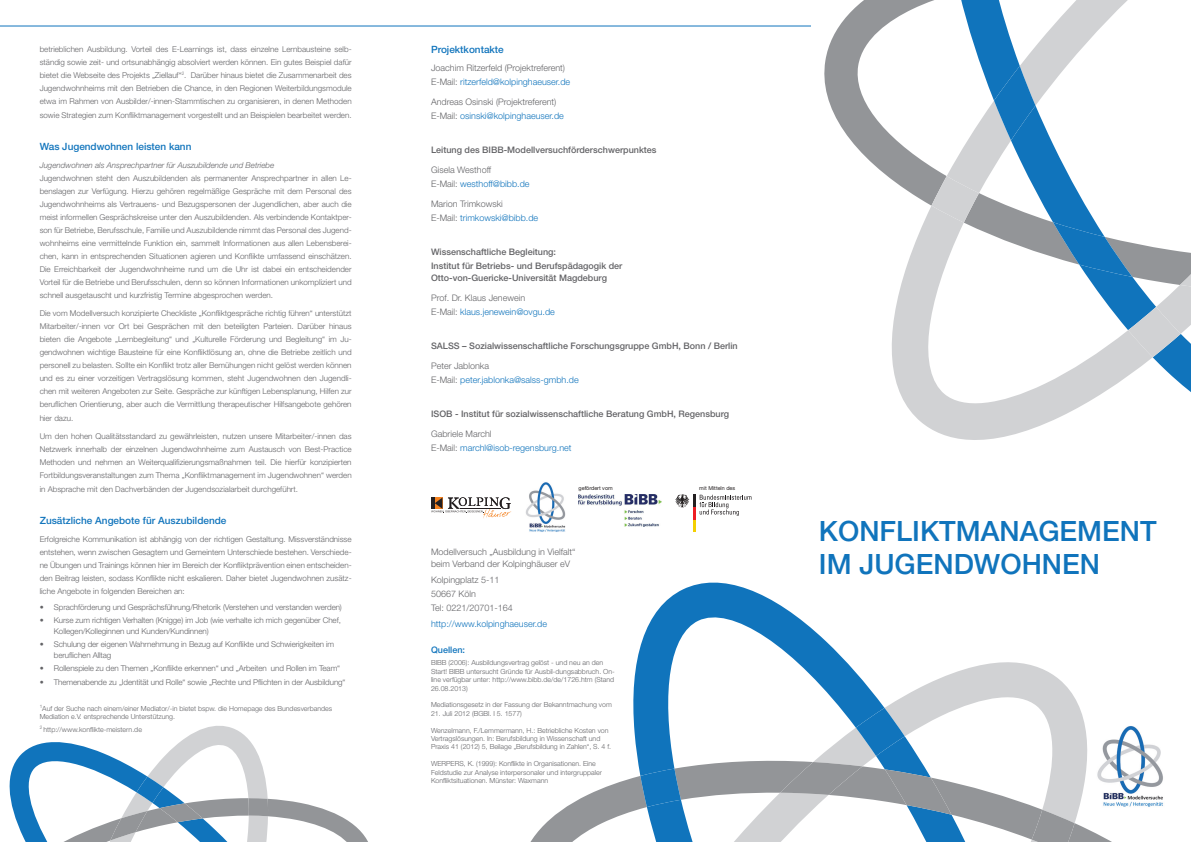
<style>
.page{position:relative;width:1191px;height:842px;background:#fff}
.page>*{position:absolute;margin:0;border:0;box-sizing:border-box;transform-origin:0 0}
.t1{font:500 28px "Helvetica Neue";color:#1074bc}
.t2{font:500 10px "Helvetica Neue";color:#1074bc}
.t3{font:500 9px "Helvetica Neue";color:#636366}
.t4{font:300 9px "Helvetica Neue";color:#636366}
.t5{font:300 9px "Helvetica Neue";color:#1074bc}
.t6{font:500 9px "Helvetica Neue";color:#1074bc}
.t7{font:300 8px/13px "Helvetica Neue";letter-spacing:-.01em;color:#636366;text-align:justify}
.t8{font:italic 300 8px "Helvetica Neue";color:#636366}
.t9{font:300 7px/8.4px "Helvetica Neue";color:#636366}
.t10{font:5.4px "Helvetica Neue";color:#231f20}
.s1{color:#636366}
</style>
<div class="page">
<svg style="left:824px;top:0;width:367px;height:440px"></svg>
<svg style="left:639px;top:582px;width:195px;height:67px"></svg>
<svg style="left:530px;top:649px;width:582px;height:193px"></svg>
<svg style="left:856px;top:708px;width:48px;height:48px;background:#3687c1"></svg>
<img style="left:1096px;top:725px;width:67px;height:85px">
<img style="left:578px;top:495px;width:84px;height:32px">
<svg style="left:675px;top:494px;width:76px;height:38px"></svg>
<img style="left:526px;top:482px;width:40px;height:50px">
<svg style="left:431px;top:497px;width:80px;height:21px"></svg>
<hr style="left:0;top:26px;width:811px;height:1px;background:#1074bc">
<svg style="left:9px;top:726px;width:359px;height:116px"></svg>
<svg style="left:136px;top:776px;width:27px;height:27px"></svg>
<p class="t7" style="left:40px;top:42px;width:313px">betrieblichen Ausbildung. Vorteil des E-Learnings ist, dass einzelne Lernbausteine selb&shy;ständig sowie zeit- und ortsunabhängig absolviert werden können. Ein gutes Beispiel dafür bietet die Webseite des Projekts „Ziellauf“<sup>2</sup>. Darüber hinaus bietet die Zusammenarbeit des Jugendwohnheims mit den Betrieben die Chance, in den Regionen Weiterbildungsmodule etwa im Rahmen von Ausbilder/-innen-Stammtischen zu organisieren, in denen Methoden</p>
<p class="t7" style="left:40px;top:108px;width:313px">sowie Strategien zum Konfliktmanagement vorgestellt und an Beispielen bearbeitet werden.</p>
<p class="t2" style="left:40px;top:140px;width:153px">Was Jugendwohnen leisten kann</p>
<p class="t8" style="left:40px;top:160px;width:236px">Jugendwohnen als Ansprechpartner für Auszubildende und Betriebe</p>
<p class="t7" style="left:40px;top:171px;width:313px">Jugendwohnen steht den Auszubildenden als permanenter Ansprechpartner in allen Le&shy;benslagen zur Verfügung. Hierzu gehören regelmäßige Gespräche mit dem Personal des Jugendwohnheims als Vertrauens- und Bezugspersonen der Jugendlichen, aber auch die meist informellen Gesprächskreise unter den Auszubildenden. Als verbindende Kontaktper&shy;son für Betriebe, Berufsschule, Familie und Auszubildende nimmt das Personal des Jugend&shy;wohnheims eine vermittelnde Funktion ein, sammelt Informationen aus allen Lebensberei&shy;chen, kann in entsprechenden Situationen agieren und Konflikte umfassend einschätzen.<br>Die Erreichbarkeit der Jugendwohnheime rund um die Uhr ist dabei ein entscheidender Vorteil für die Betriebe und Berufsschulen, denn so können Informationen unkompliziert und schnell ausgetauscht und kurzfristig Termine abgesprochen werden.</p>
<p class="t7" style="left:40px;top:306px;width:313px">Die vom Modellversuch konzipierte Checkliste „Konfliktgespräche richtig führen“ unterstützt Mitarbeiter/-innen vor Ort bei Gesprächen mit den beteiligten Parteien. Darüber hinaus bieten die Angebote „Lernbegleitung“ und „Kulturelle Förderung und Begleitung“ im Ju&shy;gendwohnen wichtige Bausteine für eine Konfliktlösung an, ohne die Betriebe zeitlich und personell zu belasten. Sollte ein Konflikt trotz aller Bemühungen nicht gelöst werden können und es zu einer vorzeitigen Vertragslösung kommen, steht Jugendwohnen den Jugendli&shy;chen mit weiteren Angeboten zur Seite. Gespräche zur künftigen Lebensplanung, Hilfen zur beruflichen Orientierung, aber auch die Vermittlung therapeutischer Hilfsangebote gehören</p>
<p class="t7" style="left:40px;top:411px;width:35px">hier dazu.</p>
<p class="t7" style="left:40px;top:429px;width:313px">Um den hohen Qualitätsstandard zu gewährleisten, nutzen unsere Mitarbeiter/-innen das Netzwerk innerhalb der einzelnen Jugendwohnheime zum Austausch von Best-Practice Methoden und nehmen an Weiterqualifizierungsmaßnahmen teil. Die hierfür konzipierten Fortbildungsveranstaltungen zum Thema „Konfliktmanagement im Jugendwohnen“ werden</p>
<p class="t7" style="left:40px;top:482px;width:260px">in Absprache mit den Dachverbänden der Jugendsozialarbeit durchgeführt.</p>
<p class="t2" style="left:40px;top:514px;width:188px">Zusätzliche Angebote für Auszubildende</p>
<p class="t7" style="left:40px;top:532px;width:313px">Erfolgreiche Kommunikation ist abhängig von der richtigen Gestaltung. Missverständnisse entstehen, wenn zwischen Gesagtem und Gemeintem Unterschiede bestehen. Verschiede&shy;ne Übungen und Trainings können hier im Bereich der Konfliktprävention einen entscheiden&shy;den Beitrag leisten, sodass Konflikte nicht eskalieren. Daher bietet Jugendwohnen zusätz&shy;liche Angebote in folgenden Bereichen an:</p>
<p class="t7" style="left:40px;top:600px;width:304px">• Sprachförderung und Gesprächsführung/Rhetorik (Verstehen und verstanden werden)</p>
<p class="t7" style="left:54px;top:614px;width:288px;line-height:11px;text-indent:-14px">• Kurse zum richtigen Verhalten (Knigge) im Job (wie verhalte ich mich gegenüber Chef,<br>Kollegen/Kolleginnen und Kunden/Kundinnen)</p>
<p class="t7" style="left:54px;top:638px;width:282px;line-height:11px;text-indent:-14px">• Schulung der eigenen Wahrnehmung in Bezug auf Konflikte und Schwierigkeiten im beruflichen Alltag</p>
<p class="t7" style="left:40px;top:661px;width:302px">• Rollenspiele zu den Themen „Konflikte erkennen“ und „Arbeiten und Rollen im Team“</p>
<p class="t7" style="left:40px;top:675px;width:307px">• Themenabende zu „Identität und Rolle“ sowie „Rechte und Pflichten in der Ausbildung“</p>
<p class="t9" style="left:40px;top:704px;width:294px"><sup>1</sup>Auf der Suche nach einem/einer Mediator/-in bietet bspw. die Homepage des Bundesverbandes<br>Mediation e.V. entsprechende Unterstützung.</p>
<p class="t9" style="left:40px;top:725px;width:104px"><sup>2</sup> http://www.konflikte-meistern.de</p>
<p class="t2" style="left:431px;top:44px;width:74px">Projektkontakte</p>
<p class="t4" style="left:431px;top:62px;width:136px">Joachim Ritzerfeld (Projektreferent)</p>
<p class="t5" style="left:431px;top:76px;width:141px"><span class="s1">E-Mail:</span> ritzerfeld@kolpinghaeuser.de</p>
<p class="t4" style="left:431px;top:96px;width:127px">Andreas Osinski (Projektreferent)</p>
<p class="t5" style="left:431px;top:110px;width:134px"><span class="s1">E-Mail:</span> osinski@kolpinghaeuser.de</p>
<p class="t3" style="left:431px;top:145px;width:227px">Leitung des BIBB-Modellversuchförderschwerpunktes</p>
<p class="t4" style="left:431px;top:164px;width:62px">Gisela Westhoff</p>
<p class="t5" style="left:431px;top:178px;width:100px"><span class="s1">E-Mail:</span> westhoff@bibb.de</p>
<p class="t4" style="left:431px;top:198px;width:73px">Marion Trimkowski</p>
<p class="t5" style="left:431px;top:212px;width:109px"><span class="s1">E-Mail:</span> trimkowski@bibb.de</p>
<p class="t3" style="left:431px;top:247px;width:127px">Wissenschaftliche Begleitung:</p>
<p class="t3" style="left:431px;top:261px;width:193px">Institut für Betriebs- und Berufspädagogik der</p>
<p class="t3" style="left:431px;top:273px;width:178px">Otto-von-Guericke-Universität Magdeburg</p>
<p class="t4" style="left:431px;top:292px;width:96px">Prof. Dr. Klaus Jenewein</p>
<p class="t5" style="left:431px;top:306px;width:125px"><span class="s1">E-Mail:</span> klaus.jenewein@ovgu.de</p>
<p class="t3" style="left:431px;top:341px;width:308px">SALSS – Sozialwissenschaftliche Forschungsgruppe GmbH, Bonn / Berlin</p>
<p class="t4" style="left:431px;top:360px;width:60px">Peter Jablonka</p>
<p class="t5" style="left:431px;top:374px;width:149px"><span class="s1">E-Mail:</span> peter.jablonka@salss-gmbh.de</p>
<p class="t3" style="left:431px;top:409px;width:300px">ISOB - Institut für sozialwissenschaftliche Beratung GmbH, Regensburg</p>
<p class="t4" style="left:431px;top:428px;width:62px">Gabriele Marchl</p>
<p class="t5" style="left:431px;top:442px;width:142px"><span class="s1">E-Mail:</span> marchl@isob-regensburg.net</p>
<p class="t10" style="left:578px;top:485px;width:36px">gefördert vom</p>
<p class="t10" style="left:699px;top:485px;width:37px">mit Mitteln des</p>
<p class="t4" style="left:431px;top:546px;width:146px">Modellversuch „Ausbildung in Vielfalt“</p>
<p class="t4" style="left:431px;top:558px;width:141px">beim Verband der Kolpinghäuser eV</p>
<p class="t4" style="left:431px;top:574px;width:70px">Kolpingplatz 5-11</p>
<p class="t4" style="left:431px;top:588px;width:46px">50667 Köln</p>
<p class="t4" style="left:431px;top:602px;width:83px">Tel: 0221/20701-164</p>
<p class="t5" style="left:431px;top:618px;width:118px">http://www.kolpinghaeuser.de</p>
<p class="t6" style="left:431px;top:645px;width:36px">Quellen:</p>
<p class="t9" style="left:431px;top:658px;width:185px">BIBB (2006): Ausbildungsvertrag gelöst - und neu an den Start! BIBB untersucht Gründe für Ausbil-dungsabbruch. On&shy;line verfügbar unter: http://www.bibb.de/de/1726.htm (Stand 26.08.2013)</p>
<p class="t9" style="left:431px;top:700px;width:182px">Mediationsgesetz in der Fassung der Bekanntmachung vom</p>
<p class="t9" style="left:431px;top:709px;width:92px">21. Juli 2012 (BGBl. I 5. 1577)</p>
<p class="t9" style="left:431px;top:726px;width:182px">Wenzelmann, F./Lemmermann, H.: Betriebliche Kosten von<br>Vertragslösungen. In: Berufsbildung in Wissenschaft und<br>Praxis 41 (2012) 5, Beilage „Berufsbildung in Zahlen“, S. 4 f.</p>
<p class="t9" style="left:431px;top:759px;width:172px">WERPERS, K. (1999): Konflikte in Organisationen. Eine<br>Feldstudie zur Analyse interpersonaler und intergruppaler<br>Konfliktsituationen. Münster: Waxmann</p>
<p class="t1" style="left:819px;top:514px;width:339px">KONFLIKTMANAGEMENT</p>
<p class="t1" style="left:819px;top:547px;width:283px">IM JUGENDWOHNEN</p>
</div>
